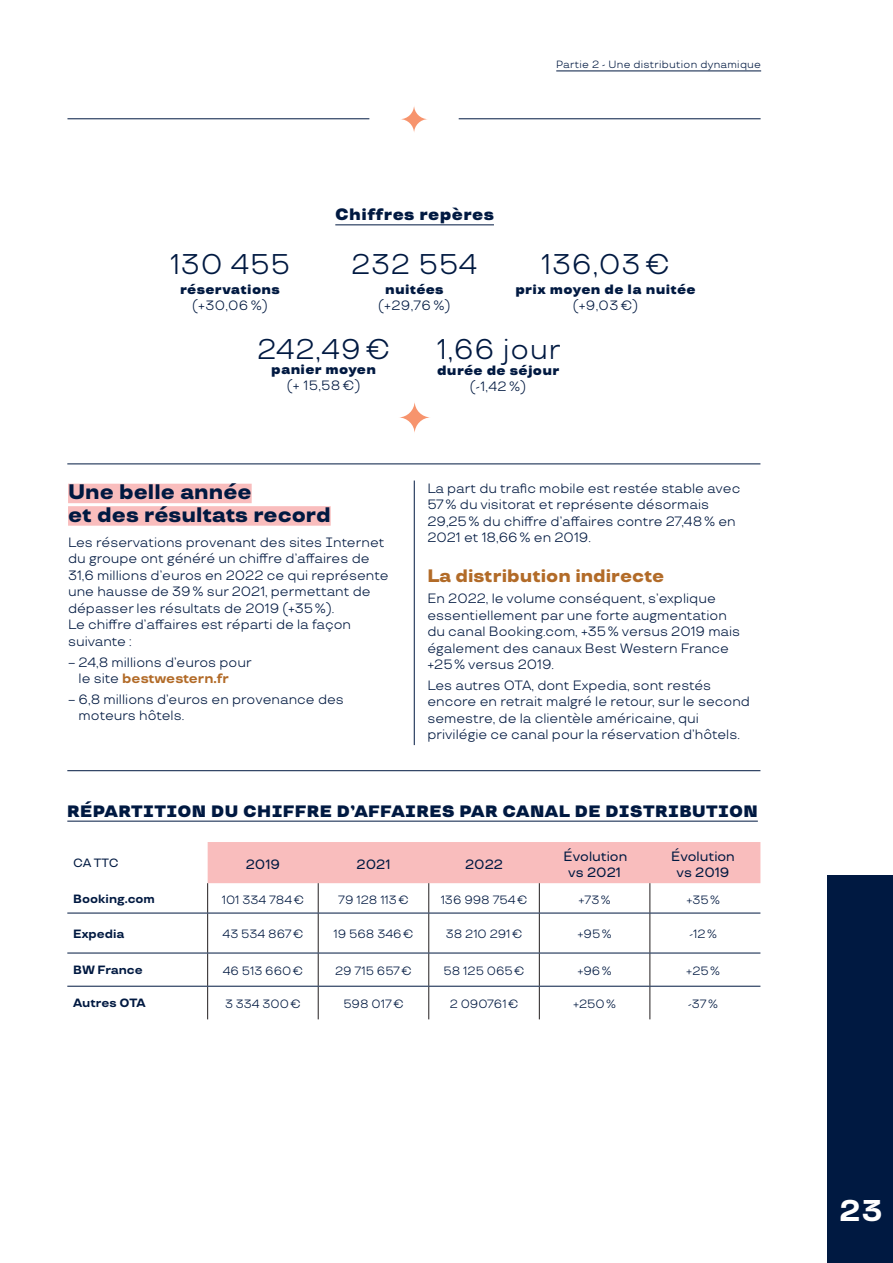
<style>
.page{position:relative;width:893px;height:1263px;background:#fff}
.page>*{position:absolute;margin:0;border:0;box-sizing:border-box;transform-origin:0 0}
.t1{font:700 30px "TT Travels";color:#fff}
.t2{font:28.5px "TT Travels";letter-spacing:.025em;color:#001941}
.TITRE_02_-_fond_rose{font:800 21px/22.5px "TT Travels";color:#001941}
.LABEUR{font:800 18px "TT Travels";color:#b26b28}
.sous-titre_01{font:900 16.5px "TT Travels";letter-spacing:.025em;color:#001941}
.LABEUR-2{font:13.5px/16.5px "TT Travels";color:#001941}
.t3{font:900 13.5px/15.8px "TT Travels";letter-spacing:.025em;color:#001941;text-align:center}
.t4{font:500 13.5px/16.2px "TT Travels";color:#001941;text-align:center}
.t5{font:12px "TT Travels";color:#001941}
.t6{font:700 12px "TT Travels";color:#001941}
.t7{font:700 12px "TT Travels";letter-spacing:-.02em;color:#001941}
.t8{font:500 12px "TT Travels";color:#001941}
.t9{font:10.5px "TT Travels";letter-spacing:.025em;color:#001941}
.s1{font-weight:400}
.s2{font-weight:900}
.s3{font-weight:700;color:#b26b28}
</style>
<div class="page">
<div style="left:828px;top:876px;width:65px;height:387px;background:#001941"></div>
<hr style="left:67px;top:118px;width:302px;height:1px;background:#001941">
<hr style="left:459px;top:118px;width:302px;height:1px;background:#001941">
<svg style="left:400px;top:105px;width:28px;height:28px"></svg>
<div style="left:68px;top:484px;width:184px;height:19px;background:#f9bdbd"></div>
<div style="left:68px;top:506px;width:263px;height:20px;background:#f9bdbd"></div>
<hr style="left:414px;top:480px;width:1px;height:265px;background:#001941">
<hr style="left:67px;top:770px;width:693px;height:1px;background:#001941">
<hr style="left:67px;top:463px;width:693px;height:1px;background:#001941">
<div style="left:208px;top:842px;width:552px;height:41px;background:#f9bdbd"></div>
<hr style="left:207px;top:883px;width:1px;height:30px;background:#231f20">
<hr style="left:318px;top:883px;width:1px;height:30px;background:#231f20">
<hr style="left:428px;top:883px;width:1px;height:30px;background:#231f20">
<hr style="left:539px;top:883px;width:1px;height:30px;background:#231f20">
<hr style="left:649px;top:883px;width:1px;height:30px;background:#231f20">
<hr style="left:207px;top:913px;width:1px;height:40px;background:#231f20">
<hr style="left:318px;top:913px;width:1px;height:40px;background:#231f20">
<hr style="left:428px;top:913px;width:1px;height:40px;background:#231f20">
<hr style="left:539px;top:913px;width:1px;height:40px;background:#231f20">
<hr style="left:649px;top:913px;width:1px;height:40px;background:#231f20">
<hr style="left:207px;top:953px;width:1px;height:33px;background:#231f20">
<hr style="left:318px;top:953px;width:1px;height:33px;background:#231f20">
<hr style="left:428px;top:953px;width:1px;height:33px;background:#231f20">
<hr style="left:539px;top:953px;width:1px;height:33px;background:#231f20">
<hr style="left:649px;top:953px;width:1px;height:33px;background:#231f20">
<hr style="left:207px;top:986px;width:1px;height:33px;background:#231f20">
<hr style="left:318px;top:986px;width:1px;height:33px;background:#231f20">
<hr style="left:428px;top:986px;width:1px;height:33px;background:#231f20">
<hr style="left:539px;top:986px;width:1px;height:33px;background:#231f20">
<hr style="left:649px;top:986px;width:1px;height:33px;background:#231f20">
<hr style="left:67px;top:913px;width:141px;height:1px;background:#001941">
<hr style="left:208px;top:913px;width:110px;height:1px;background:#001941">
<hr style="left:318px;top:913px;width:111px;height:1px;background:#001941">
<hr style="left:429px;top:913px;width:110px;height:1px;background:#001941">
<hr style="left:539px;top:913px;width:111px;height:1px;background:#001941">
<hr style="left:650px;top:913px;width:110px;height:1px;background:#001941">
<hr style="left:67px;top:953px;width:141px;height:1px;background:#001941">
<hr style="left:208px;top:953px;width:110px;height:1px;background:#001941">
<hr style="left:318px;top:953px;width:111px;height:1px;background:#001941">
<hr style="left:429px;top:953px;width:110px;height:1px;background:#001941">
<hr style="left:539px;top:953px;width:111px;height:1px;background:#001941">
<hr style="left:650px;top:953px;width:110px;height:1px;background:#001941">
<hr style="left:67px;top:986px;width:141px;height:1px;background:#001941">
<hr style="left:208px;top:986px;width:110px;height:1px;background:#001941">
<hr style="left:318px;top:986px;width:111px;height:1px;background:#001941">
<hr style="left:429px;top:986px;width:110px;height:1px;background:#001941">
<hr style="left:539px;top:986px;width:111px;height:1px;background:#001941">
<hr style="left:650px;top:986px;width:110px;height:1px;background:#001941">
<hr style="left:67px;top:821px;width:691px;height:1px;background:#001941">
<hr style="left:556px;top:71px;width:205px;height:1px;background:#001941">
<svg style="left:398px;top:401px;width:33px;height:33px"></svg>
<hr style="left:335px;top:224px;width:159px;height:1px;background:#001941">
<p class="sous-titre_01" style="left:335px;top:204px;width:160px">Chiffres repères</p>
<p class="t9" style="left:556px;top:58px;width:206px">Partie 2 - Une distribution dynamique</p>
<p class="t2" style="left:170px;top:247px;width:121px">130 455</p>
<p class="t3" style="left:180px;top:282px;width:101px">réservations <span class="s1">(+30,06 %)</span></p>
<p class="t2" style="left:257px;top:332px;width:135px">242,49 €</p>
<p class="t3" style="left:271px;top:362px;width:106px">panier moyen <span class="s1">(+ 15,58 €)</span></p>
<p class="t2" style="left:351px;top:247px;width:128px">232 554</p>
<p class="LABEUR-2" style="left:378px;top:281px;width:74px;line-height:15.8px;text-align:center"><span class="s2">nuitées </span>(+29,76 %)</p>
<p class="t2" style="left:437px;top:332px;width:125px">1,66 jour</p>
<p class="t3" style="left:437px;top:362px;width:124px">durée de séjour <span class="s1">(-1,42 %)</span></p>
<p class="t2" style="left:541px;top:247px;width:130px">136,03 €</p>
<p class="t3" style="left:515px;top:282px;width:182px">prix moyen de la nuitée <span class="s1">(+9,03 €)</span></p>
<p class="TITRE_02_-_fond_rose" style="left:68px;top:481px;width:264px">Une belle année<br>et des résultats record</p>
<p class="LABEUR-2" style="left:68px;top:534px;width:322px">Les réservations provenant des sites Internet du groupe ont généré un chiffre d’affaires de 31,6 millions d’euros en 2022 ce qui représente une hausse de 39% sur 2021, permettant de dépasser les résultats de 2019 (+35%).<br>Le chiffre d’affaires est réparti de la façon suivante :</p>
<p class="LABEUR-2" style="left:79px;top:654px;width:175px;text-indent:-11px">− 24,8 millions d’euros pour le site <span class="s3">bestwestern.fr</span></p>
<p class="LABEUR-2" style="left:79px;top:691px;width:267px;text-indent:-11px">− 6,8 millions d’euros en provenance des moteurs hôtels.</p>
<p class="LABEUR-2" style="left:427px;top:480px;width:314px">La part du trafic mobile est restée stable avec 57% du visitorat et représente désormais 29,25% du chiffre d’affaires contre 27,48% en 2021 et 18,66% en 2019.</p>
<p class="LABEUR" style="left:427px;top:565px;width:238px">La distribution indirecte</p>
<p class="LABEUR-2" style="left:427px;top:590px;width:314px">En 2022, le volume conséquent, s’explique essentiellement par une forte augmentation du canal Booking.com, +35% versus 2019 mais également des canaux Best Western France +25% versus 2019.</p>
<p class="LABEUR-2" style="left:427px;top:677px;width:324px">Les autres OTA, dont Expedia, sont restés encore en retrait malgré le retour, sur le second semestre, de la clientèle américaine, qui privilégie ce canal pour la réservation d’hôtels.</p>
<p class="sous-titre_01" style="left:67px;top:801px;width:692px">RÉPARTITION DU CHIFFRE D’AFFAIRES PAR CANAL DE DISTRIBUTION</p>
<p class="t8" style="left:73px;top:856px;width:47px">CA TTC</p>
<p class="t4" style="left:246px;top:856px;width:36px">2019</p>
<p class="t4" style="left:356px;top:856px;width:35px">2021</p>
<p class="t4" style="left:465px;top:856px;width:40px">2022</p>
<p class="t4" style="left:564px;top:848px;width:65px">Évolution vs 2021</p>
<p class="t4" style="left:671px;top:848px;width:65px">Évolution vs 2019</p>
<p class="t6" style="left:73px;top:891px;width:83px">Booking.com</p>
<p class="t5" style="left:222px;top:892px;width:84px">101 334 784€</p>
<p class="t5" style="left:338px;top:892px;width:72px">79 128 113€</p>
<p class="t5" style="left:441px;top:892px;width:88px">136 998 754€</p>
<p class="t5" style="left:578px;top:892px;width:34px">+73%</p>
<p class="t5" style="left:686px;top:892px;width:35px">+35%</p>
<p class="t6" style="left:73px;top:926px;width:53px">Expedia</p>
<p class="t5" style="left:222px;top:927px;width:82px">43 534 867€</p>
<p class="t5" style="left:334px;top:927px;width:81px">19 568 346€</p>
<p class="t5" style="left:446px;top:927px;width:78px">38 210 291€</p>
<p class="t5" style="left:577px;top:927px;width:36px">+95%</p>
<p class="t5" style="left:689px;top:927px;width:29px">-12%</p>
<p class="t6" style="left:73px;top:963px;width:71px">BW France</p>
<p class="t5" style="left:223px;top:964px;width:82px">46 513 660€</p>
<p class="t5" style="left:335px;top:964px;width:78px">29 715 657€</p>
<p class="t5" style="left:444px;top:964px;width:82px">58 125 065€</p>
<p class="t5" style="left:577px;top:964px;width:36px">+96%</p>
<p class="t5" style="left:686px;top:964px;width:35px">+25%</p>
<p class="t7" style="left:73px;top:996px;width:74px">Autres OTA</p>
<p class="t5" style="left:225px;top:997px;width:77px">3 334 300€</p>
<p class="t5" style="left:343px;top:997px;width:62px">598 017€</p>
<p class="t5" style="left:450px;top:997px;width:70px">2 090761€</p>
<p class="t5" style="left:573px;top:997px;width:45px">+250%</p>
<p class="t5" style="left:688px;top:997px;width:31px">-37%</p>
<h1 class="t1" style="left:839px;top:1193px;width:45px">23</h1>
</div>
